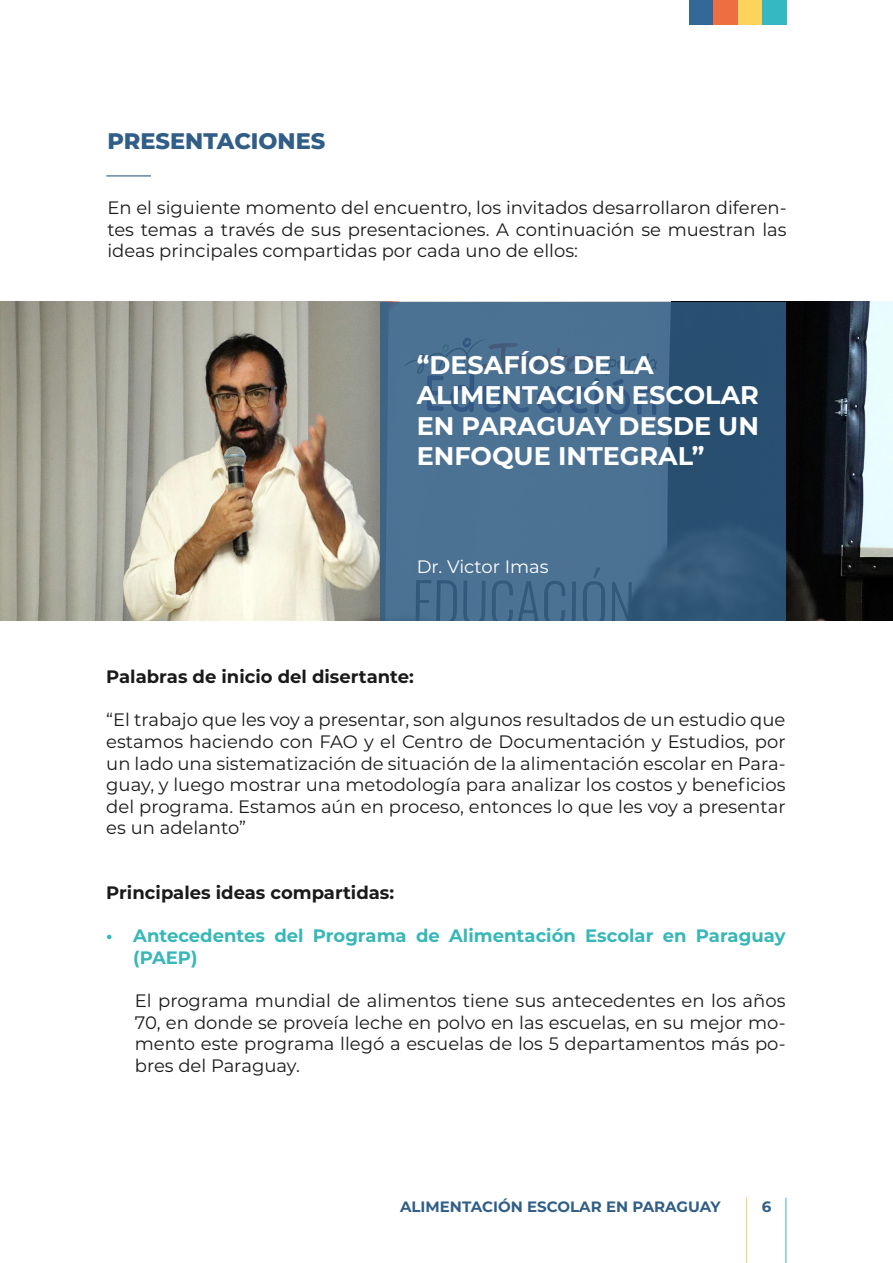
<style>
.page{position:relative;width:893px;height:1263px;background:#fff}
.page>*{position:absolute;margin:0;border:0;box-sizing:border-box;transform-origin:0 0}
.t1{font:700 25.5px/30.6px "Montserrat";color:#fff}
.t2{font:800 22.5px "Montserrat";color:#305e86}
.t3{font:18px/21.6px "Montserrat";color:#1a1a1a;text-align:justify}
.t4{font:700 18px/21.6px "Montserrat";color:#37b7b7}
.t5{font:700 18px "Montserrat";color:#1a1a1a}
.t6{font:18px "Montserrat";color:#fff}
.t7{font:700 15px "Montserrat";color:#305e86}
</style>
<div class="page">
<div style="left:689px;top:0;width:24px;height:24px;background:#336999"></div>
<div style="left:713px;top:0;width:25px;height:24px;background:#ed6e40"></div>
<div style="left:738px;top:0;width:24px;height:24px;background:#fcd45c"></div>
<div style="left:762px;top:0;width:25px;height:24px;background:#36b8c2"></div>
<hr style="left:785px;top:1197px;width:1px;height:66px;background:#37b7b7">
<hr style="left:746px;top:1197px;width:1px;height:66px;background:#f7ce66">
<hr style="left:106px;top:175px;width:45px;height:1px;background:#305e86">
<img style="left:0;top:302px;width:893px;height:319px">
<svg style="left:381px;top:302px;width:405px;height:319px;background:#406687"></svg>
<p class="t2" style="left:107px;top:125px;width:219px">PRESENTACIONES</p>
<p class="t3" style="left:107px;top:196px;width:681px">En el siguiente momento del encuentro, los invitados desarrollaron diferen&shy;tes temas a través de sus presentaciones. A continuación se muestran las ideas principales compartidas por cada uno de ellos:</p>
<h1 class="t1" style="left:417px;top:348px;width:344px">“DESAFÍOS DE LA<br>ALIMENTACIÓN ESCOLAR<br>EN PARAGUAY DESDE UN<br>ENFOQUE INTEGRAL”</h1>
<p class="t6" style="left:417px;top:555px;width:133px">Dr. Victor Imas</p>
<p class="t5" style="left:106px;top:664px;width:309px">Palabras de inicio del disertante:</p>
<p class="t3" style="left:106px;top:709px;width:681px">“El trabajo que les voy a presentar, son algunos resultados de un estudio que estamos haciendo con FAO y el Centro de Documentación y Estudios, por un lado una sistematización de situación de la alimentación escolar en Para&shy;guay, y luego mostrar una metodología para analizar los costos y beneficios del programa. Estamos aún en proceso, entonces lo que les voy a presentar es un adelanto”</p>
<p class="t5" style="left:106px;top:880px;width:289px">Principales ideas compartidas:</p>
<p class="t4" style="left:133px;top:924px;width:654px;text-indent:-27px">• Antecedentes del Programa de Alimentación Escolar en Paraguay (PAEP)</p>
<p class="t3" style="left:135px;top:989px;width:652px">El programa mundial de alimentos tiene sus antecedentes en los años 70, en donde se proveía leche en polvo en las escuelas, en su mejor mo&shy;mento este programa llegó a escuelas de los 5 departamentos más po&shy;bres del Paraguay.</p>
<p class="t7" style="left:400px;top:1196px;width:322px">ALIMENTACIÓN ESCOLAR EN PARAGUAY</p>
<p class="t7" style="left:762px;top:1196px;width:11px">6</p>
</div>
